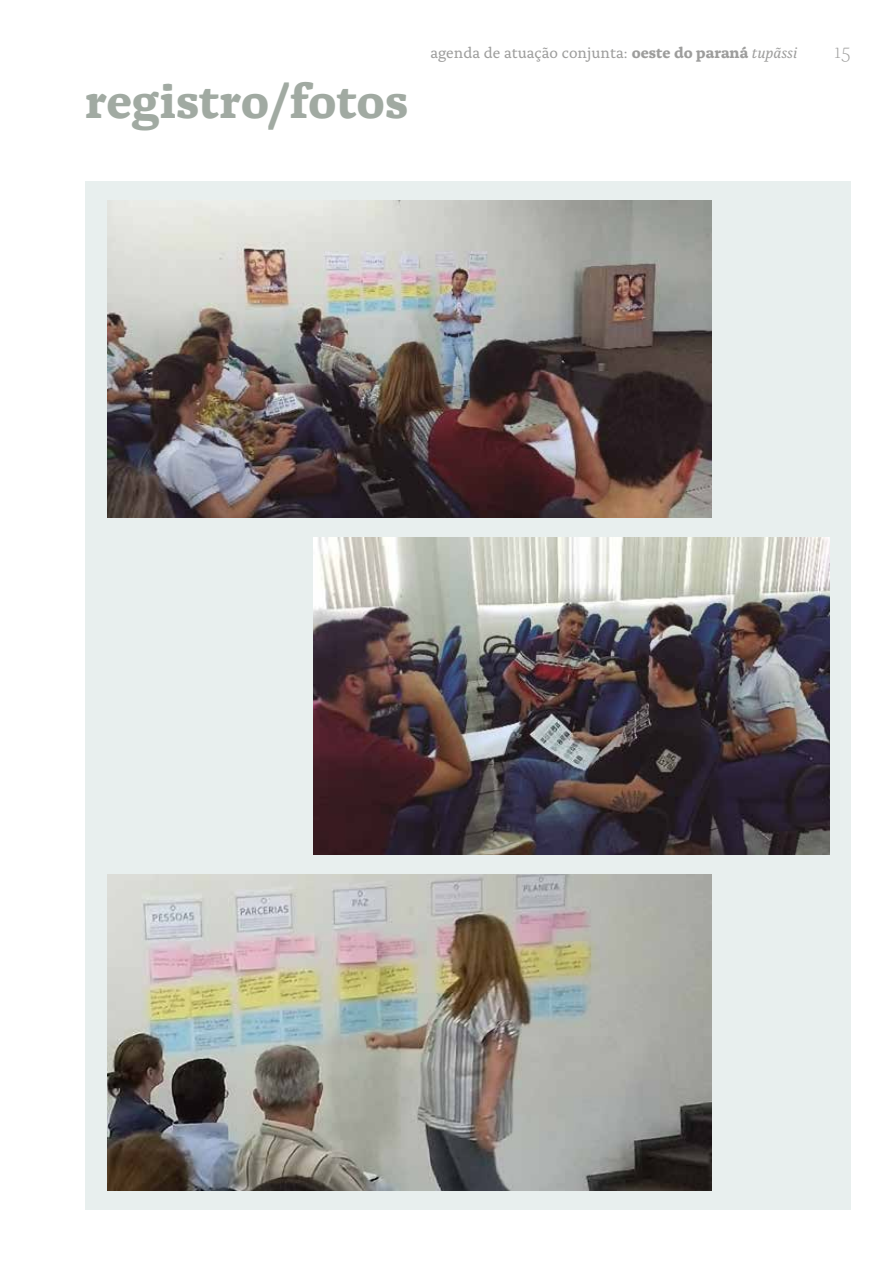
<style>
.page{position:relative;width:893px;height:1263px;background:#fff}
.page>*{position:absolute;margin:0;border:0;box-sizing:border-box;transform-origin:0 0}
.t1{font:700 49.5px "Alda OT";color:#a1aaa2}
.t2{font:300 21px "Alda OT";color:#9d9d9c}
.t3{font:15.6px "Alda OT";color:#9d9d9c}
.s1{font-weight:700}
.s2{font-style:italic}
</style>
<div class="page">
<div style="left:85px;top:181px;width:765px;height:1028px;background:#e8efee"></div>
<img style="left:108px;top:201px;width:603px;height:317px">
<img style="left:108px;top:874px;width:603px;height:317px">
<img style="left:313px;top:537px;width:516px;height:317px">
<h1 class="t1" style="left:85px;top:81px;width:325px">registro/fotos</h1>
<p class="t3" style="left:430px;top:47px;width:368px">agenda de atuação conjunta: <span class="s1">oeste do paraná</span> <span class="s2">tupãssi</span></p>
<h2 class="t2" style="left:834px;top:43px;width:17px">15</h2>
</div>
